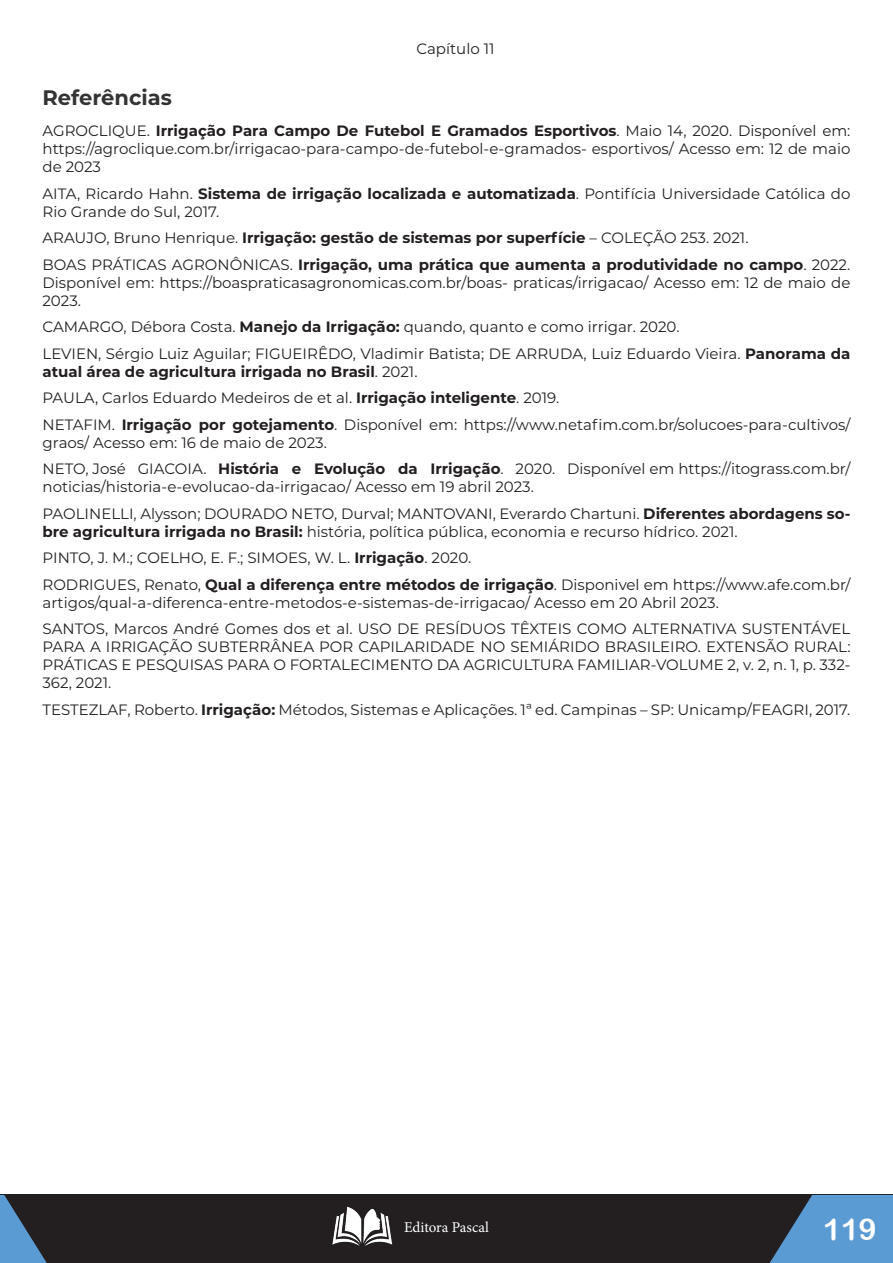
<style>
.page{position:relative;width:893px;height:1263px;background:#fff}
.page>*{position:absolute;margin:0;border:0;box-sizing:border-box;transform-origin:0 0}
.t1{font:30px "Arial Rounded MT Bold";color:#fff}
.t2{font:700 21px "Montserrat";color:#333}
.t3{font:15px/26.5px "Montserrat";color:#231f20}
.t4{font:700 15px/26.5px "Montserrat";color:#231f20}
.t5{font:15px "Minion Pro";color:#fff}
.s1{font-weight:700}
.s2{font-weight:400}
</style>
<div class="page">
<div style="left:0;top:1195px;width:893px;height:68px;background:#231f20"></div>
<svg style="left:770px;top:1195px;width:123px;height:68px"></svg>
<img style="left:332px;top:1206px;width:61px;height:40px">
<svg style="left:0;top:1195px;width:47px;height:68px"></svg>
<p class="t3" style="left:416px;top:34px;width:80px">Capítulo 11</p>
<h2 class="t2" style="left:43px;top:83px;width:131px">Referências</h2>
<p class="t3" style="left:43px;top:121px;width:809px;line-height:18px;text-align:justify">AGROCLIQUE. <span class="s1">Irrigação Para Campo De Futebol E Gramados Esportivos</span>. Maio 14, 2020. Disponível em: https://agroclique.com.br/irrigacao-para-campo-de-futebol-e-gramados- esportivos/ Acesso em: 12 de maio de 2023</p>
<p class="t3" style="left:43px;top:184px;width:809px;line-height:18px">AITA, Ricardo Hahn. <span class="s1">Sistema de irrigação localizada e automatizada</span>. Pontifícia Universidade Católica do<br>Rio Grande do Sul, 2017.</p>
<p class="t4" style="left:43px;top:224px;width:809px"><span class="s2">ARAUJO, Bruno Henrique.</span> Irrigação: gestão de sistemas por superfície <span class="s2">– COLEÇÃO 253. 2021.<br>BOAS PRÁTICAS AGRONÔNICAS.</span> Irrigação, uma prática que aumenta a produtividade no campo<span class="s2">. 2022.</span></p>
<p class="t3" style="left:43px;top:273px;width:809px;line-height:18px">Disponível em: https://boaspraticasagronomicas.com.br/boas- praticas/irrigacao/ Acesso em: 12 de maio de<br>2023.</p>
<p class="t3" style="left:43px;top:313px;width:809px">CAMARGO, Débora Costa. <span class="s1">Manejo da Irrigação:</span> quando, quanto e como irrigar. 2020.<br>LEVIEN, Sérgio Luiz Aguilar; FIGUEIRÊDO, Vladimir Batista; DE ARRUDA, Luiz Eduardo Vieira. <span class="s1">Panorama da</span></p>
<p class="t3" style="left:43px;top:358px;width:809px"><span class="s1">atual área de agricultura irrigada no Brasil</span>. 2021.<br>PAULA, Carlos Eduardo Medeiros de et al. <span class="s1">Irrigação inteligente</span>. 2019.<br>NETAFIM. <span class="s1">Irrigação por gotejamento</span>. Disponível em: https://www.netafim.com.br/solucoes-para-cultivos/</p>
<p class="t3" style="left:43px;top:429px;width:809px">graos/ Acesso em: 16 de maio de 2023.<br>NETO, José GIACOIA. <span class="s1">História e Evolução da Irrigação</span>. 2020. Disponível em https://itograss.com.br/</p>
<p class="t3" style="left:43px;top:473px;width:809px">noticias/historia-e-evolucao-da-irrigacao/ Acesso em 19 abril 2023.<br>PAOLINELLI, Alysson; DOURADO NETO, Durval; MANTOVANI, Everardo Chartuni. <span class="s1">Diferentes abordagens so-</span></p>
<p class="t3" style="left:43px;top:518px;width:809px"><span class="s1">bre agricultura irrigada no Brasil:</span> história, política pública, economia e recurso hídrico. 2021.<br>PINTO, J. M.; COELHO, E. F.; SIMOES, W. L. <span class="s1">Irrigação</span>. 2020.<br>RODRIGUES, Renato, <span class="s1">Qual a diferença entre métodos de irrigação</span>. Disponivel em https://www.afe.com.br/</p>
<p class="t3" style="left:43px;top:589px;width:809px">artigos/qual-a-diferenca-entre-metodos-e-sistemas-de-irrigacao/ Acesso em 20 Abril 2023.<br>SANTOS, Marcos André Gomes dos et al. USO DE RESÍDUOS TÊXTEIS COMO ALTERNATIVA SUSTENTÁVEL</p>
<p class="t3" style="left:43px;top:637px;width:809px;line-height:18px;text-align:justify">PARA A IRRIGAÇÃO SUBTERRÂNEA POR CAPILARIDADE NO SEMIÁRIDO BRASILEIRO. EXTENSÃO RURAL:<br>PRÁTICAS E PESQUISAS PARA O FORTALECIMENTO DA AGRICULTURA FAMILIAR-VOLUME 2, v. 2, n. 1, p. 332- 362, 2021.</p>
<p class="t3" style="left:43px;top:696px;width:809px">TESTEZLAF, Roberto. <span class="s1">Irrigação:</span> Métodos, Sistemas e Aplicações. 1ª ed. Campinas – SP: Unicamp/FEAGRI, 2017.</p>
<p class="t5" style="left:404px;top:1217px;width:86px">Editora Pascal</p>
<h1 class="t1" style="left:823px;top:1211px;width:55px">119</h1>
</div>
